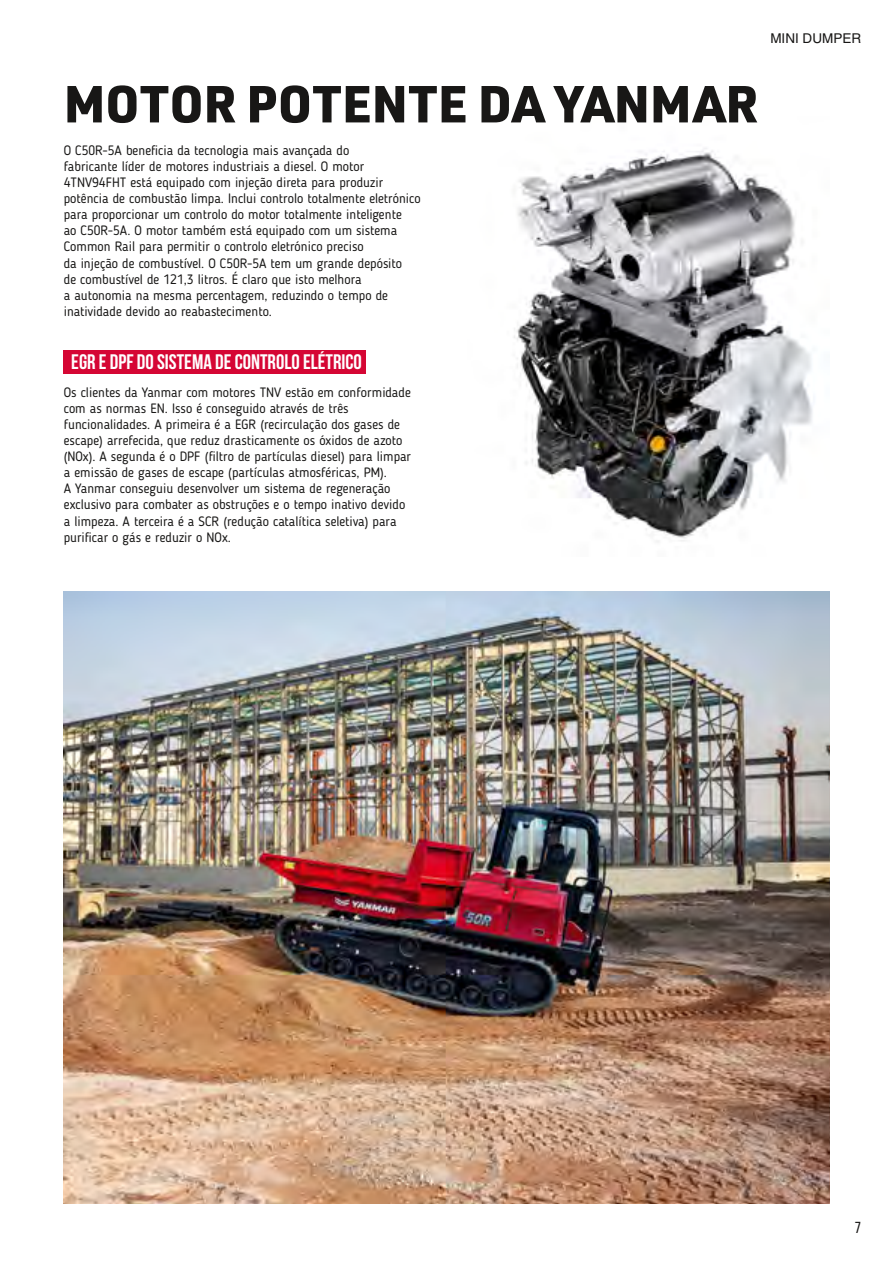
<style>
.page{position:relative;width:893px;height:1263px;background:#fff}
.page>*{position:absolute;margin:0;border:0;box-sizing:border-box;transform-origin:0 0}
.t1{font:900 51px "URWDIN";letter-spacing:.01em;color:#181716}
.t2{font:700 21px "Bebas Neue";color:#fff}
.t3{font:15.9px "Bebas Neue";color:#181716}
.t4{font:13.5px/16px "Blogger Sans";color:#181716}
.t5{font:13.5px "Helvetica LT Pro";color:#181716}
</style>
<div class="page">
<img style="left:64px;top:591px;width:765px;height:612px">
<img style="left:514px;top:148px;width:299px;height:394px">
<div style="left:64px;top:350px;width:302px;height:23px;background:#d50634"></div>
<p class="t5" style="left:770px;top:30px;width:92px">MINI DUMPER</p>
<h1 class="t1" style="left:64px;top:69px;width:696px">MOTOR POTENTE DA YANMAR</h1>
<p class="t4" style="left:64px;top:142px;width:358px">O C50R-5A beneficia da tecnologia mais avançada do<br>fabricante líder de motores industriais a diesel. O motor 4TNV94FHT está equipado com injeção direta para produzir potência de combustão limpa. Inclui controlo totalmente eletrónico para proporcionar um controlo do motor totalmente inteligente<br>ao C50R-5A. O motor também está equipado com um sistema Common Rail para permitir o controlo eletrónico preciso<br>da injeção de combustível. O C50R-5A tem um grande depósito<br>de combustível de 121,3 litros. É claro que isto melhora<br>a autonomia na mesma percentagem, reduzindo o tempo de inatividade devido ao reabastecimento.</p>
<h2 class="t2" style="left:71px;top:350px;width:292px">EGR E DPF DO SISTEMA DE CONTROLO ELÉTRICO</h2>
<p class="t4" style="left:64px;top:384px;width:349px">Os clientes da Yanmar com motores TNV estão em conformidade com as normas EN. Isso é conseguido através de três funcionalidades. A primeira é a EGR (recirculação dos gases de escape) arrefecida, que reduz drasticamente os óxidos de azoto (NOx). A segunda é o DPF (filtro de partículas diesel) para limpar a emissão de gases de escape (partículas atmosféricas, PM).<br>A Yanmar conseguiu desenvolver um sistema de regeneração exclusivo para combater as obstruções e o tempo inativo devido a limpeza. A terceira é a SCR (redução catalítica seletiva) para purificar o gás e reduzir o NOx.</p>
<p class="t3" style="left:855px;top:1219px;width:8px">7</p>
</div>
